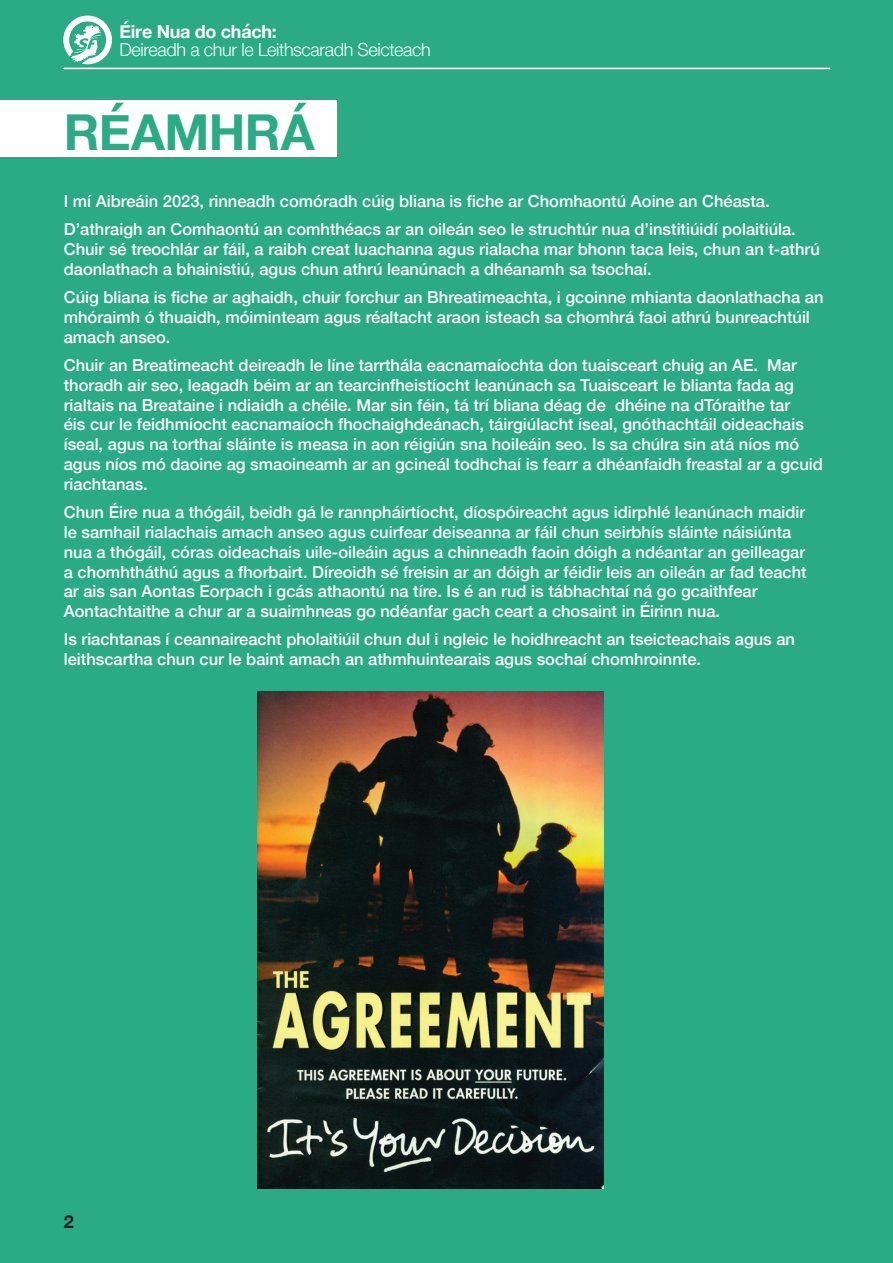
<style>
.page{position:relative;width:893px;height:1263px;background:#2aaa85}
.page>*{position:absolute;margin:0;border:0;box-sizing:border-box;transform-origin:0 0}
.t1{font:700 49.5px "Helvetica Neue";letter-spacing:-.01em;color:#2aaa85}
.t2{font:300 18px "Helvetica Neue";letter-spacing:-.02em;color:#fff}
.t3{font:700 18px "Helvetica Neue";letter-spacing:-.015em;color:#fff}
.t4{font:700 18px "Helvetica Neue";color:#231f20}
.t5{font:500 16.5px/19.8px "Helvetica Neue";color:#fff}
</style>
<div class="page">
<svg style="left:63px;top:16px;width:49px;height:48px"></svg>
<hr style="left:63px;top:68px;width:767px;height:1px;background:#fff">
<div style="left:0;top:101px;width:336px;height:56px;background:#fff"></div>
<img style="left:257px;top:691px;width:346px;height:497px">
<p class="t3" style="left:119px;top:18px;width:159px">Éire Nua do chách:</p>
<p class="t2" style="left:119px;top:35px;width:313px">Deireadh a chur le Leithscaradh Seicteach</p>
<h1 class="t1" style="left:64px;top:94px;width:253px">RÉAMHRÁ</h1>
<p class="t5" style="left:64px;top:186px;width:734px;line-height:28.3px">I mí Aibreáin 2023, rinneadh comóradh cúig bliana is fiche ar Chomhaontú Aoine an Chéasta.<br>D’athraigh an Comhaontú an comhthéacs ar an oileán seo le struchtúr nua d’institiúidí polaitiúla.</p>
<p class="t5" style="left:64px;top:238px;width:757px">Chuir sé treochlár ar fáil, a raibh creat luachanna agus rialacha mar bhonn taca leis, chun an t-athrú daonlathach a bhainistiú, agus chun athrú leanúnach a dhéanamh sa tsochaí.</p>
<p class="t5" style="left:64px;top:286px;width:761px">Cúig bliana is fiche ar aghaidh, chuir forchur an Bhreatimeachta, i gcoinne mhianta daonlathacha an mhóraimh ó thuaidh, móiminteam agus réaltacht araon isteach sa chomhrá faoi athrú bunreachtúil amach anseo.</p>
<p class="t5" style="left:64px;top:354px;width:761px">Chuir an Breatimeacht deireadh le líne tarrthála eacnamaíochta don tuaisceart chuig an AE. Mar thoradh air seo, leagadh béim ar an tearcinfheistíocht leanúnach sa Tuaisceart le blianta fada ag rialtais na Breataine i ndiaidh a chéile. Mar sin féin, tá trí bliana déag de dhéine na dTóraithe tar<br>éis cur le feidhmíocht eacnamaíoch fhochaighdeánach, táirgiúlacht íseal, gnóthachtáil oideachais íseal, agus na torthaí sláinte is measa in aon réigiún sna hoileáin seo. Is sa chúlra sin atá níos mó agus níos mó daoine ag smaoineamh ar an gcineál todhchaí is fearr a dhéanfaidh freastal ar a gcuid riachtanas.</p>
<p class="t5" style="left:64px;top:501px;width:744px">Chun Éire nua a thógáil, beidh gá le rannpháirtíocht, díospóireacht agus idirphlé leanúnach maidir le samhail rialachais amach anseo agus cuirfear deiseanna ar fáil chun seirbhís sláinte náisiúnta nua a thógáil, córas oideachais uile-oileáin agus a chinneadh faoin dóigh a ndéantar an geilleagar a chomhtháthú agus a fhorbairt. Díreoidh sé freisin ar an dóigh ar féidir leis an oileán ar fad teacht ar ais san Aontas Eorpach i gcás athaontú na tíre. Is é an rud is tábhachtaí ná go gcaithfear Aontachtaithe a chur ar a suaimhneas go ndéanfar gach ceart a chosaint in Éirinn nua.</p>
<p class="t5" style="left:64px;top:628px;width:733px">Is riachtanas í ceannaireacht pholaitiúil chun dul i ngleic le hoidhreacht an tseicteachais agus an leithscartha chun cur le baint amach an athmhuintearais agus sochaí chomhroinnte.</p>
<p class="t4" style="left:64px;top:1207px;width:12px">2</p>
</div>
